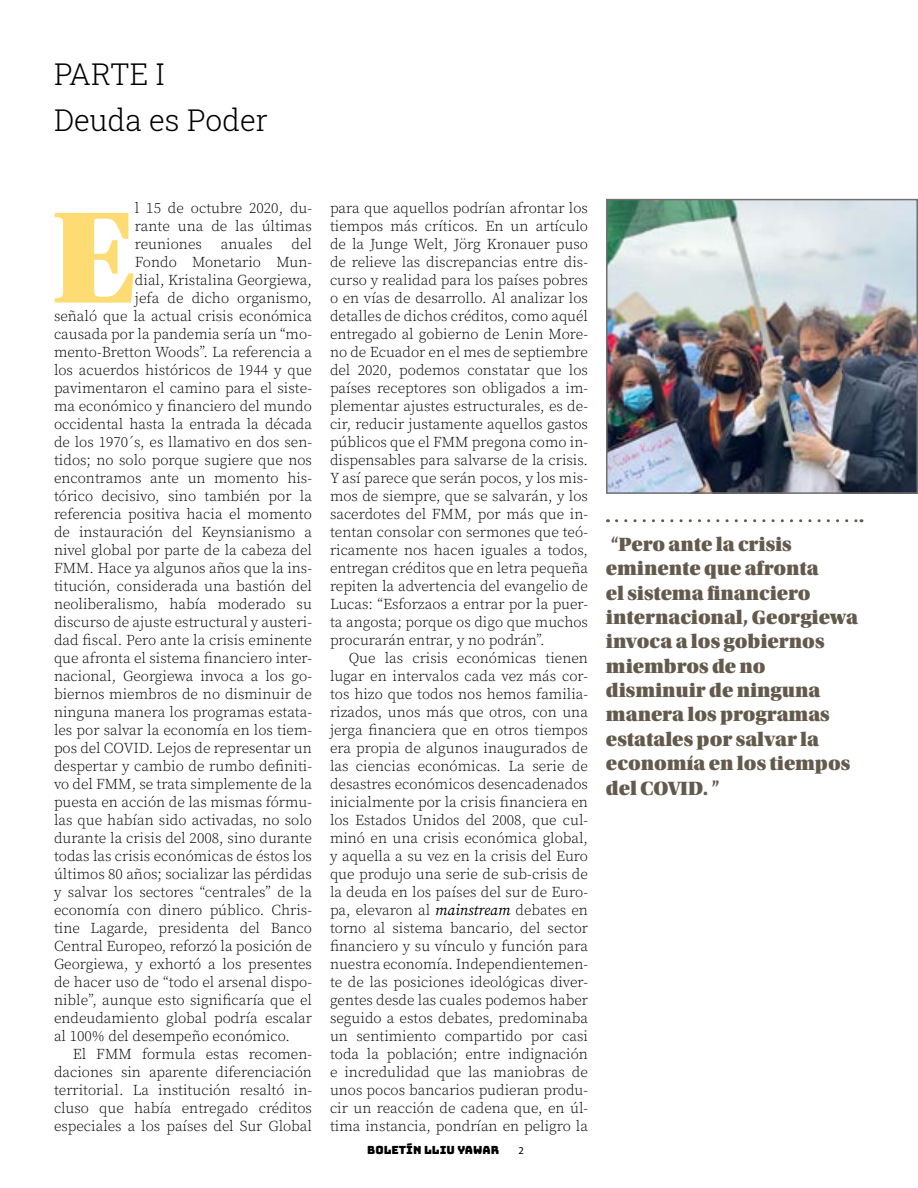
<style>
.page{position:relative;width:918px;height:1188px;background:#fff}
.page>*{position:absolute;margin:0;border:0;box-sizing:border-box;transform-origin:0 0}
.t1{font:138.15px "Utopia Std Black Headline";color:#ffdb74}
.t2{font:300 30px/45.8px "Roboto Slab";color:#000}
.t3{font:20.25px/24.5px "Utopia Std Black Headline";color:#635a4d}
.t4{font:300 15px/18px "Source Serif Pro";color:#000;text-align:justify}
.t5{font:11.25px "Bungee";color:#000}
.t6{font:10.5px "Myriad Pro";color:#000}
.s1{font-weight:400;font-style:italic}
</style>
<div class="page">
<img style="left:609px;top:202px;width:306px;height:289px">
<div style="left:606px;top:199px;width:312px;height:295px;border:2px solid #70706f"></div>
<svg style="left:617px;top:519px;width:245px;height:3px"></svg>
<h2 class="t2" style="left:54px;top:51px;width:216px">PARTE I<br>Deuda es Poder</h2>
<h1 class="t1" style="left:52px;top:185px;width:84px">E</h1>
<p class="t4" style="left:135px;top:199px;width:179px">l 15 de octubre 2020, du&shy;rante una de las últimas reuniones</p>
<p class="t4" style="left:221px;top:235px;width:53px">anuales</p>
<p class="t4" style="left:292px;top:235px;width:22px">del</p>
<p class="t4" style="left:135px;top:253px;width:179px">Fondo Monetario Mun-</p>
<p class="t4" style="left:135px;top:271px;width:179px">dial, Kristalina Georgiewa,</p>
<p class="t4" style="left:135px;top:289px;width:179px">jefa de dicho organismo,</p>
<p class="t4" style="left:54px;top:307px;width:260px">señaló que la actual crisis económica</p>
<p class="t4" style="left:54px;top:325px;width:259px">causada por la pandemia sería un “mo-</p>
<p class="t4" style="left:54px;top:343px;width:260px">mento-Bretton Woods”. La referencia a</p>
<p class="t4" style="left:54px;top:361px;width:260px">los acuerdos históricos de 1944 y que</p>
<p class="t4" style="left:54px;top:379px;width:259px">pavimentaron el camino para el siste-</p>
<p class="t4" style="left:54px;top:397px;width:259px">ma económico y financiero del mundo</p>
<p class="t4" style="left:54px;top:415px;width:260px">occidental hasta la entrada la década</p>
<p class="t4" style="left:54px;top:433px;width:259px">de los 1970´s, es llamativo en dos sen-</p>
<p class="t4" style="left:54px;top:451px;width:260px">tidos; no solo porque sugiere que nos</p>
<p class="t4" style="left:54px;top:469px;width:260px">encontramos ante un momento his-</p>
<p class="t4" style="left:54px;top:487px;width:260px">tórico decisivo, sino también por la</p>
<p class="t4" style="left:54px;top:505px;width:259px">referencia positiva hacia el momento</p>
<p class="t4" style="left:54px;top:523px;width:259px">de instauración del Keynsianismo a</p>
<p class="t4" style="left:54px;top:541px;width:259px">nivel global por parte de la cabeza del</p>
<p class="t4" style="left:54px;top:559px;width:260px">FMM. Hace ya algunos años que la ins-</p>
<p class="t4" style="left:54px;top:577px;width:260px">titución, considerada una bastión del</p>
<p class="t4" style="left:54px;top:595px;width:259px">neoliberalismo, había moderado su</p>
<p class="t4" style="left:54px;top:613px;width:259px">discurso de ajuste estructural y austeri-</p>
<p class="t4" style="left:54px;top:631px;width:260px">dad fiscal. Pero ante la crisis eminente</p>
<p class="t4" style="left:54px;top:649px;width:259px">que afronta el sistema financiero inter-</p>
<p class="t4" style="left:54px;top:667px;width:259px">nacional, Georgiewa invoca a los go-</p>
<p class="t4" style="left:54px;top:685px;width:259px">biernos miembros de no disminuir de</p>
<p class="t4" style="left:54px;top:703px;width:259px">ninguna manera los programas estata-</p>
<p class="t4" style="left:54px;top:721px;width:259px">les por salvar la economía en los tiem-</p>
<p class="t4" style="left:54px;top:739px;width:259px">pos del COVID. Lejos de representar un</p>
<p class="t4" style="left:54px;top:757px;width:259px">despertar y cambio de rumbo definiti-</p>
<p class="t4" style="left:54px;top:775px;width:260px">vo del FMM, se trata simplemente de la</p>
<p class="t4" style="left:54px;top:793px;width:259px">puesta en acción de las mismas fórmu-</p>
<p class="t4" style="left:54px;top:811px;width:260px">las que habían sido activadas, no solo</p>
<p class="t4" style="left:54px;top:829px;width:260px">durante la crisis del 2008, sino durante</p>
<p class="t4" style="left:54px;top:847px;width:260px">todas las crisis económicas de éstos los</p>
<p class="t4" style="left:54px;top:865px;width:259px">últimos 80 años; socializar las pérdidas</p>
<p class="t4" style="left:54px;top:883px;width:260px">y salvar los sectores “centrales” de la</p>
<p class="t4" style="left:54px;top:901px;width:260px">economía con dinero público. Chris-</p>
<p class="t4" style="left:54px;top:919px;width:259px">tine Lagarde, presidenta del Banco</p>
<p class="t4" style="left:54px;top:937px;width:260px">Central Europeo, reforzó la posición de</p>
<p class="t4" style="left:54px;top:955px;width:260px">Georgiewa, y exhortó a los presentes</p>
<p class="t4" style="left:54px;top:973px;width:259px">de hacer uso de “todo el arsenal dispo-</p>
<p class="t4" style="left:54px;top:991px;width:259px">nible”, aunque esto significaría que el</p>
<p class="t4" style="left:54px;top:1009px;width:260px">endeudamiento global podría escalar</p>
<p class="t4" style="left:54px;top:1027px;width:238px">al 100% del desempeño económico.</p>
<p class="t4" style="left:73px;top:1045px;width:241px">El FMM formula estas recomen-</p>
<p class="t4" style="left:54px;top:1063px;width:259px">daciones sin aparente diferenciación</p>
<p class="t4" style="left:54px;top:1081px;width:259px">territorial. La institución resaltó in-</p>
<p class="t4" style="left:54px;top:1099px;width:259px">cluso que había entregado créditos</p>
<p class="t4" style="left:54px;top:1117px;width:260px">especiales a los países del Sur Global</p>
<p class="t4" style="left:330px;top:199px;width:260px">para que aquellos podrían afrontar los tiempos más críticos. En un artículo de la Junge Welt, Jörg Kronauer puso de relieve las discrepancias entre dis&shy;curso y realidad para los países pobres o en vías de desarrollo. Al analizar los detalles de dichos créditos, como aquél entregado al gobierno de Lenin More&shy;no de Ecuador en el mes de septiembre del 2020, podemos constatar que los países receptores son obligados a im&shy;plementar ajustes estructurales, es de&shy;cir, reducir justamente aquellos gastos públicos que el FMM pregona como in&shy;dispensables para salvarse de la crisis.<br>Y así parece que serán pocos, y los mis&shy;mos de siempre, que se salvarán, y los sacerdotes del FMM, por más que in&shy;tentan consolar con sermones que teó&shy;ricamente nos hacen iguales a todos, entregan créditos que en letra pequeña repiten la advertencia del evangelio de Lucas: “Esforzaos a entrar por la puer&shy;ta angosta; porque os digo que muchos procurarán entrar, y no podrán”.</p>
<p class="t4" style="left:330px;top:649px;width:260px;text-indent:19px">Que las crisis económicas tienen lugar en intervalos cada vez más cor&shy;tos hizo que todos nos hemos familia&shy;rizados, unos más que otros, con una jerga financiera que en otros tiempos era propia de algunos inaugurados de las ciencias económicas. La serie de desastres económicos desencadenados inicialmente por la crisis financiera en los Estados Unidos del 2008, que cul&shy;minó en una crisis económica global, y aquella a su vez en la crisis del Euro que produjo una serie de sub-crisis de la deuda en los países del sur de Euro&shy;pa, elevaron al <span class="s1">mainstream</span> debates en torno al sistema bancario, del sector financiero y su vínculo y función para nuestra economía. Independientemen&shy;te de las posiciones ideológicas diver&shy;gentes desde las cuales podemos haber seguido a estos debates, predominaba un sentimiento compartido por casi toda la población; entre indignación e incredulidad que las maniobras de unos pocos bancarios pudieran produ&shy;cir un reacción de cadena que, en úl&shy;tima instancia, pondrían en peligro la</p>
<p class="t5" style="left:367px;top:1144px;width:133px">BOLETÍN LLIU YAWAR</p>
<p class="t6" style="left:518px;top:1144px;width:7px">2</p>
<h3 class="t3" style="left:606px;top:532px;width:254px">“Pero ante la crisis eminente que afronta<br>el sistema financiero internacional, Georgiewa invoca a los gobiernos miembros de no disminuir de ninguna manera los programas estatales por salvar la economía en los tiempos del COVID. ”</h3>
</div>
